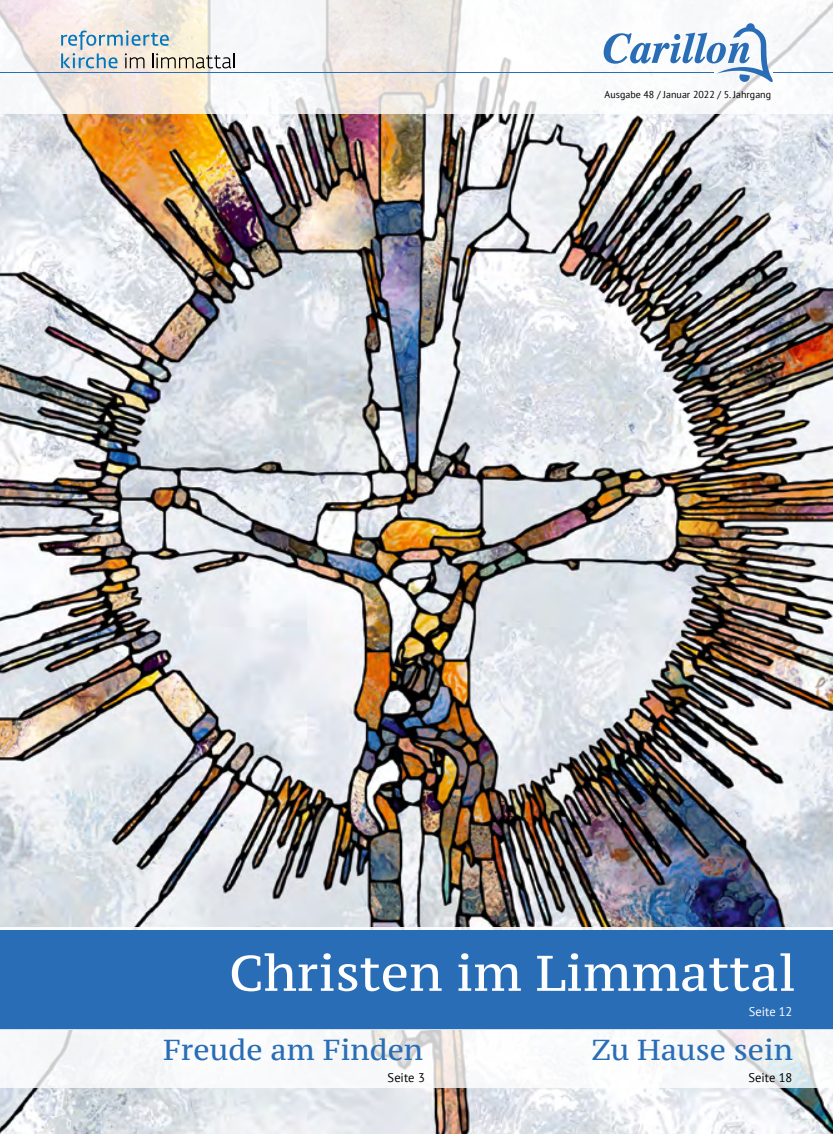
<style>
.page{position:relative;width:833px;height:1134px;background:#fff}
.page>*{position:absolute;margin:0;border:0;box-sizing:border-box;transform-origin:0 0}
.t1{font:50px "PT Serif Caption";color:#fff}
.t2{font:28.75px "PT Serif Caption";color:#286db5}
.t3{font:12.5px "PT Sans";letter-spacing:.005em;color:#000}
.t4{font:12.5px "PT Sans";letter-spacing:.005em;color:#fff}
.t5{font:10px "PT Sans";color:#000}
</style>
<div class="page">
<img style="left:0;top:113px;width:833px;height:1021px">
<svg style="left:0;top:0;width:833px;height:113px"></svg>
<svg style="left:603px;top:23px;width:170px;height:60px"></svg>
<svg style="left:61px;top:30px;width:174px;height:38px;background:#ccd2cf"></svg>
<hr style="left:0;top:72px;width:713px;height:1px;background:#286db5">
<hr style="left:773px;top:72px;width:60px;height:1px;background:#286db5">
<svg style="left:0;top:927px;width:833px;height:3px"></svg>
<div style="left:0;top:930px;width:833px;height:99px;background:#286db5"></div>
<svg style="left:0;top:1029px;width:833px;height:58px"></svg>
<p class="t5" style="left:604px;top:88px;width:168px">Ausgabe 48 / Januar 2022 / 5. Jahrgang</p>
<h1 class="t1" style="left:229px;top:941px;width:568px">Christen im Limmattal</h1>
<p class="t4" style="left:748px;top:1003px;width:45px">Seite 12</p>
<h2 class="t2" style="left:163px;top:1032px;width:261px">Freude am Finden</h2>
<h2 class="t2" style="left:591px;top:1032px;width:203px">Zu Hause sein</h2>
<p class="t3" style="left:748px;top:1070px;width:45px">Seite 18</p>
<p class="t3" style="left:387px;top:1070px;width:39px">Seite 3</p>
</div>
